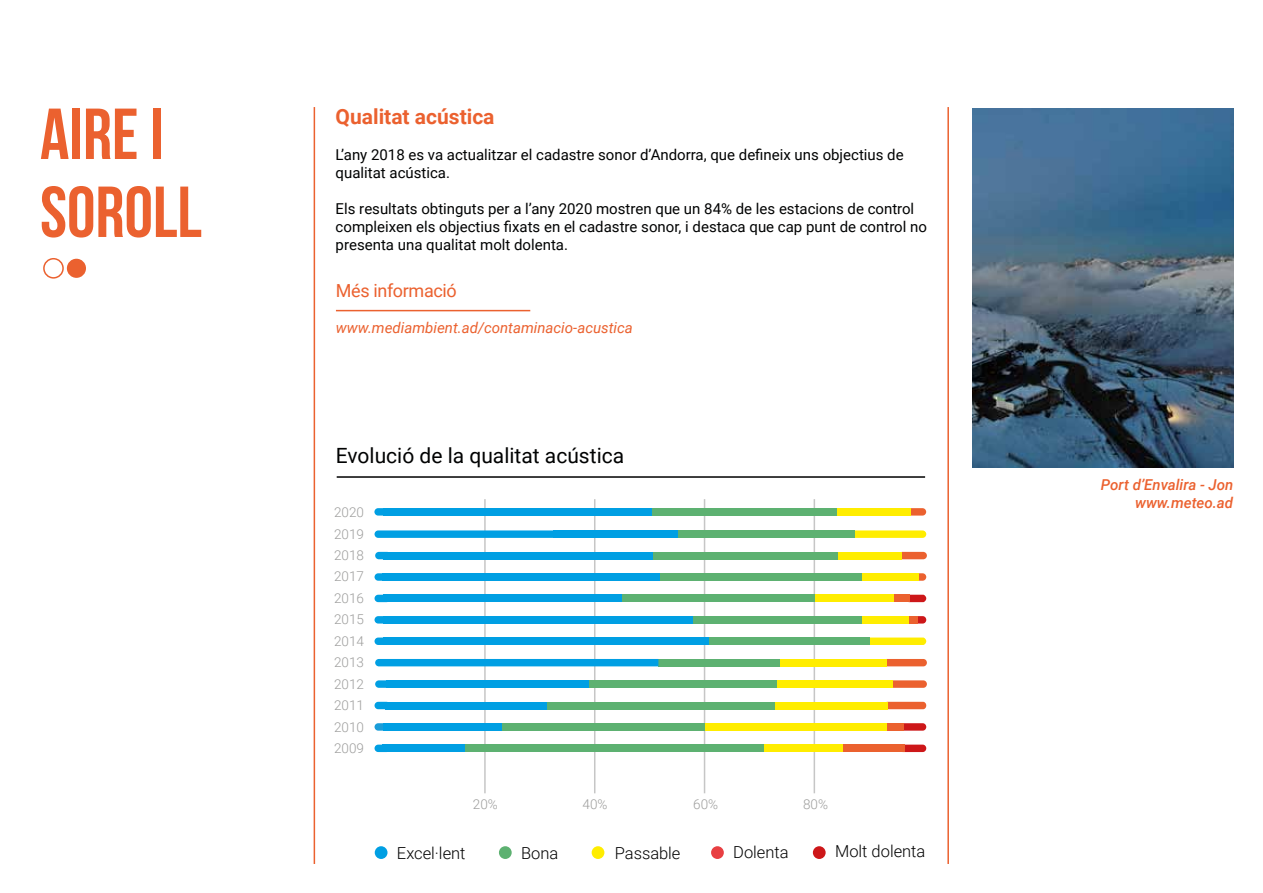
<style>
.page{position:relative;width:1263px;height:893px;background:#fff}
.page>*{position:absolute;margin:0;border:0;box-sizing:border-box;transform-origin:0 0}
.t1{font:72px/78px "Bebas Neue";color:#eb612f}
.t2{font:21px "Roboto";color:#010202}
.t3{font:700 21px "Roboto";color:#eb612f}
.t4{font:18px "Roboto";letter-spacing:-.02em;color:#eb612f}
.t5{font:300 16.5px "Roboto";color:#000}
.t6{font:15px/18px "Roboto";color:#010202}
.t7{font:italic 15px "Roboto";color:#eb612f}
.t8{font:italic 500 15px/18px "Roboto";color:#eb612f;text-align:right}
.t9{font:300 13.5px/21.5px "Roboto";color:#9d9d9c;text-align:justify}
</style>
<div class="page">
<hr style="left:314px;top:107px;width:1px;height:757px;background:#eb612f">
<div style="left:43px;top:258px;width:21px;height:21px;border:2px solid #eb612f;border-radius:50%"></div>
<div style="left:67px;top:259px;width:19px;height:19px;background:#eb612f;border-radius:50%"></div>
<hr style="left:336px;top:310px;width:194px;height:1px;background:#eb612f">
<img style="left:973px;top:108px;width:260px;height:359px">
<hr style="left:947px;top:107px;width:2px;height:757px;background:#eb612f">
<hr style="left:594px;top:499px;width:1px;height:294px;background:#c6c6c6">
<hr style="left:484px;top:499px;width:2px;height:294px;background:#c6c6c6">
<hr style="left:704px;top:499px;width:1px;height:294px;background:#c6c6c6">
<hr style="left:814px;top:499px;width:1px;height:294px;background:#c6c6c6">
<svg style="left:855px;top:530px;width:71px;height:8px"></svg>
<div style="left:374px;top:530px;width:186px;height:8px;background:#009fe3;border-radius:4px"></div>
<div style="left:553px;top:530px;width:125px;height:8px;background:#009fe3"></div>
<div style="left:678px;top:530px;width:177px;height:8px;background:#5db171"></div>
<svg style="left:919px;top:573px;width:7px;height:8px"></svg>
<div style="left:374px;top:573px;width:16px;height:8px;background:#009fe3;border-radius:4px"></div>
<div style="left:383px;top:573px;width:279px;height:8px;background:#009fe3"></div>
<div style="left:660px;top:573px;width:206px;height:8px;background:#5db171"></div>
<div style="left:863px;top:573px;width:56px;height:8px;background:#ffed00"></div>
<svg style="left:902px;top:552px;width:25px;height:7px"></svg>
<div style="left:375px;top:552px;width:16px;height:7px;background:#009fe3;border-radius:4px"></div>
<div style="left:383px;top:552px;width:271px;height:7px;background:#009fe3"></div>
<div style="left:653px;top:552px;width:185px;height:7px;background:#5db171"></div>
<div style="left:838px;top:552px;width:64px;height:7px;background:#ffed00"></div>
<svg style="left:910px;top:595px;width:16px;height:7px"></svg>
<div style="left:893px;top:595px;width:17px;height:7px;background:#eb612f"></div>
<div style="left:374px;top:595px;width:16px;height:7px;background:#009fe3;border-radius:4px"></div>
<div style="left:383px;top:595px;width:247px;height:7px;background:#009fe3"></div>
<div style="left:622px;top:595px;width:194px;height:7px;background:#5db171"></div>
<div style="left:815px;top:595px;width:78px;height:7px;background:#ffed00"></div>
<svg style="left:870px;top:637px;width:56px;height:8px"></svg>
<div style="left:374px;top:637px;width:16px;height:8px;background:#009fe3;border-radius:4px"></div>
<div style="left:383px;top:637px;width:329px;height:8px;background:#009fe3"></div>
<div style="left:710px;top:637px;width:160px;height:8px;background:#5db171"></div>
<svg style="left:904px;top:723px;width:22px;height:8px"></svg>
<div style="left:374px;top:723px;width:16px;height:8px;background:#1a9dd9;border-radius:4px"></div>
<div style="left:500px;top:723px;width:209px;height:8px;background:#5db171"></div>
<div style="left:705px;top:723px;width:187px;height:8px;background:#ffed00"></div>
<div style="left:887px;top:723px;width:17px;height:8px;background:#eb612f"></div>
<div style="left:375px;top:846px;width:12px;height:13px;background:#009fe3;border-radius:50%"></div>
<div style="left:592px;top:846px;width:12px;height:13px;background:#ffed00;border-radius:50%"></div>
<div style="left:499px;top:846px;width:13px;height:13px;background:#5db171;border-radius:50%"></div>
<div style="left:711px;top:846px;width:13px;height:13px;background:#e83f42;border-radius:50%"></div>
<div style="left:813px;top:846px;width:13px;height:13px;background:#cd1719;border-radius:50%"></div>
<svg style="left:887px;top:659px;width:40px;height:7px"></svg>
<div style="left:658px;top:659px;width:122px;height:7px;background:#5db171"></div>
<div style="left:780px;top:659px;width:107px;height:7px;background:#ffed00"></div>
<div style="left:375px;top:659px;width:283px;height:7px;background:#009fe3"></div>
<svg style="left:893px;top:680px;width:34px;height:8px"></svg>
<div style="left:375px;top:680px;width:16px;height:8px;background:#009fe3;border-radius:4px"></div>
<div style="left:386px;top:680px;width:203px;height:8px;background:#009fe3"></div>
<div style="left:589px;top:680px;width:188px;height:8px;background:#5db171"></div>
<div style="left:777px;top:680px;width:116px;height:8px;background:#ffed00"></div>
<svg style="left:887px;top:702px;width:39px;height:7px"></svg>
<div style="left:374px;top:702px;width:16px;height:7px;background:#009fe3;border-radius:4px"></div>
<div style="left:385px;top:702px;width:164px;height:7px;background:#009fe3"></div>
<div style="left:547px;top:702px;width:228px;height:7px;background:#5db171"></div>
<div style="left:775px;top:702px;width:112px;height:7px;background:#ffed00"></div>
<svg style="left:918px;top:616px;width:8px;height:8px"></svg>
<div style="left:374px;top:616px;width:16px;height:8px;background:#009fe3;border-radius:4px"></div>
<div style="left:383px;top:616px;width:311px;height:8px;background:#009fe3"></div>
<div style="left:693px;top:616px;width:170px;height:8px;background:#5db171"></div>
<div style="left:862px;top:616px;width:48px;height:8px;background:#ffed00"></div>
<div style="left:909px;top:616px;width:9px;height:8px;background:#eb612f"></div>
<svg style="left:905px;top:745px;width:21px;height:7px"></svg>
<div style="left:374px;top:745px;width:16px;height:7px;background:#009fe3;border-radius:4px"></div>
<div style="left:383px;top:745px;width:125px;height:7px;background:#009fe3"></div>
<div style="left:465px;top:745px;width:301px;height:7px;background:#5db171"></div>
<div style="left:765px;top:745px;width:79px;height:7px;background:#ffed00"></div>
<div style="left:843px;top:745px;width:62px;height:7px;background:#eb612f"></div>
<svg style="left:911px;top:508px;width:15px;height:8px"></svg>
<div style="left:374px;top:508px;width:16px;height:8px;background:#009fe3;border-radius:4px"></div>
<div style="left:383px;top:508px;width:270px;height:8px;background:#009fe3"></div>
<div style="left:652px;top:508px;width:185px;height:8px;background:#5db171"></div>
<div style="left:837px;top:508px;width:74px;height:8px;background:#ffed00"></div>
<hr style="left:337px;top:476px;width:588px;height:2px;background:#000">
<div style="left:384px;top:723px;width:118px;height:8px;background:#009fe3"></div>
<h1 class="t1" style="left:40px;top:94px;width:163px">AIRE I<br>SOROLL</h1>
<h2 class="t3" style="left:336px;top:102px;width:160px">Qualitat acústica</h2>
<p class="t6" style="left:336px;top:145px;width:569px">L’any 2018 es va actualitzar el cadastre sonor d’Andorra, que defineix uns objectius de qualitat acústica.</p>
<p class="t6" style="left:336px;top:199px;width:593px">Els resultats obtinguts per a l’any 2020 mostren que un 84% de les estacions de control compleixen els objectius fixats en el cadastre sonor, i destaca que cap punt de control no presenta una qualitat molt dolenta.</p>
<p class="t4" style="left:336px;top:278px;width:122px">Més informació</p>
<p class="t7" style="left:336px;top:318px;width:298px">www.mediambient.ad/contaminacio-acustica</p>
<h2 class="t2" style="left:336px;top:441px;width:290px">Evolució de la qualitat acústica</h2>
<p class="t9" style="left:334px;top:501px;width:31px">2020<br>2019<br>2018<br>2017<br>2016<br>2015<br>2014<br>2013<br>2012<br>2011<br>2010<br>2009</p>
<p class="t9" style="left:473px;top:793px;width:26px">20%</p>
<p class="t9" style="left:583px;top:793px;width:26px">40%</p>
<p class="t9" style="left:693px;top:793px;width:26px">60%</p>
<p class="t9" style="left:803px;top:793px;width:26px">80%</p>
<p class="t5" style="left:397px;top:841px;width:70px">Excel·lent</p>
<p class="t5" style="left:521px;top:841px;width:39px">Bona</p>
<p class="t5" style="left:615px;top:842px;width:67px">Passable</p>
<p class="t5" style="left:733px;top:841px;width:57px">Dolenta</p>
<p class="t5" style="left:835px;top:840px;width:92px">Molt dolenta</p>
<p class="t8" style="left:1101px;top:475px;width:134px">Port d’Envalira - Jon www.meteo.ad</p>
</div>
